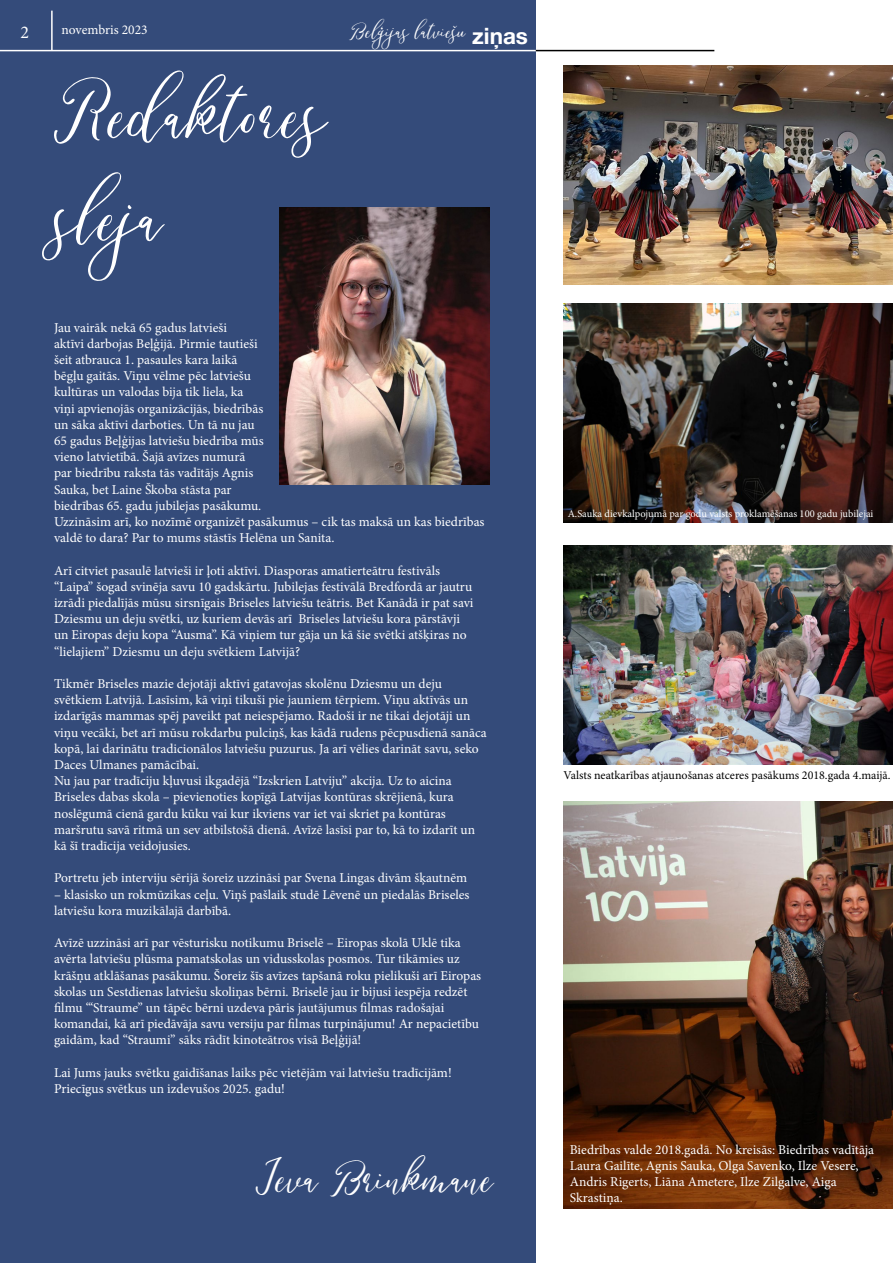
<style>
.page{position:relative;width:893px;height:1263px;background:#fff}
.page>*{position:absolute;margin:0;border:0;box-sizing:border-box;transform-origin:0 0}
.t1{font:85.5px/102.6px "Harvester";color:#fff}
.t2{font:49.5px "Harvester";color:#fff}
.t3{font:24px "Harvester";color:#fff}
.t4{font:18px "Minion Pro";color:#fff}
.t5{font:13.5px/16.2px "Minion Pro";color:#fff}
.t6{font:12px "Minion Pro";color:#000}
.t7{font:10.5px "Minion Pro";color:#fff}
</style>
<div class="page">
<div style="left:0;top:0;width:536px;height:1263px;background:#344b7a"></div>
<img style="left:279px;top:207px;width:210px;height:277px">
<hr style="left:0;top:50px;width:714px;height:1px;background:#fff">
<hr style="left:51px;top:11px;width:2px;height:40px;background:#fff">
<hr style="left:536px;top:50px;width:178px;height:1px;background:#000">
<img style="left:563px;top:303px;width:330px;height:219px">
<img style="left:563px;top:545px;width:330px;height:219px">
<img style="left:563px;top:801px;width:330px;height:408px">
<img style="left:563px;top:66px;width:330px;height:219px">
<h3 class="t4" style="left:21px;top:20px;width:10px">2</h3>
<h3 class="t3" style="left:349px;top:14px;width:180px">Beļģijas latviešu <sub>ziņas</sub></h3>
<p class="t5" style="left:62px;top:22px;width:88px">novembris 2023</p>
<h1 class="t1" style="left:54px;top:50px;width:274px">Redaktores sleja</h1>
<p class="t5" style="left:54px;top:319px;width:432px">Jau vairāk nekā 65 gadus latvieši<br>aktīvi darbojas Beļģijā. Pirmie tautieši<br>šeit atbrauca 1. pasaules kara laikā<br>bēgļu gaitās. Viņu vēlme pēc latviešu<br>kultūras un valodas bija tik liela, ka<br>viņi apvienojās organizācijās, biedrībās<br>un sāka aktīvi darboties. Un tā nu jau<br>65 gadus Beļģijas latviešu biedrība mūs<br>vieno latvietībā. Šajā avīzes numurā<br>par biedrību raksta tās vadītājs Agnis<br>Sauka, bet Laine Škoba stāsta par<br>biedrības 65. gadu jubilejas pasākumu.<br>Uzzināsim arī, ko nozīmē organizēt pasākumus – cik tas maksā un kas biedrības valdē to dara? Par to mums stāstīs Helēna un Sanita.</p>
<p class="t5" style="left:54px;top:562px;width:421px">Arī citviet pasaulē latvieši ir ļoti aktīvi. Diasporas amatierteātru festivāls “Laipa” šogad svinēja savu 10 gadskārtu. Jubilejas festivālā Bredfordā ar jautru izrādi piedalījās mūsu sirsnīgais Briseles latviešu teātris. Bet Kanādā ir pat savi Dziesmu un deju svētki, uz kuriem devās arī Briseles latviešu kora pārstāvji un Eiropas deju kopa “Ausma”. Kā viņiem tur gāja un kā šie svētki atšķiras no “lielajiem” Dziesmu un deju svētkiem Latvijā?</p>
<p class="t5" style="left:54px;top:676px;width:434px">Tikmēr Briseles mazie dejotāji aktīvi gatavojas skolēnu Dziesmu un deju svētkiem Latvijā. Lasīsim, kā viņi tikuši pie jauniem tērpiem. Viņu aktīvās un izdarīgās mammas spēj paveikt pat neiespējamo. Radoši ir ne tikai dejotāji un viņu vecāki, bet arī mūsu rokdarbu pulciņš, kas kādā rudens pēcpusdienā sanāca kopā, lai darinātu tradicionālos latviešu puzurus. Ja arī vēlies darināt savu, seko Daces Ulmanes pamācībai.<br>Nu jau par tradīciju kļuvusi ikgadējā “Izskrien Latviju” akcija. Uz to aicina Briseles dabas skola – pievienoties kopīgā Latvijas kontūras skrējienā, kura noslēgumā cienā gardu kūku vai kur ikviens var iet vai skriet pa kontūras maršrutu savā ritmā un sev atbilstošā dienā. Avīzē lasīsi par to, kā to izdarīt un kā šī tradīcija veidojusies.</p>
<p class="t5" style="left:54px;top:870px;width:415px">Portretu jeb interviju sērijā šoreiz uzzināsi par Svena Lingas divām šķautnēm</p>
<p class="t5" style="left:54px;top:886px;width:417px">– klasisko un rokmūzikas ceļu. Viņš pašlaik studē Lēvenē un piedalās Briseles latviešu kora muzikālajā darbībā.</p>
<p class="t5" style="left:54px;top:935px;width:429px">Avīzē uzzināsi arī par vēsturisku notikumu Briselē – Eiropas skolā Uklē tika avērta latviešu plūsma pamatskolas un vidusskolas posmos. Tur tikāmies uz krāšņu atklāšanas pasākumu. Šoreiz šīs avīzes tapšanā roku pielikuši arī Eiropas skolas un Sestdienas latviešu skoliņas bērni. Briselē jau ir bijusi iespēja redzēt filmu “‘Straume” un tāpēc bērni uzdeva pāris jautājumus filmas radošajai komandai, kā arī piedāvāja savu versiju par filmas turpinājumu! Ar nepacietību gaidām, kad “Straumi” sāks rādīt kinoteātros visā Beļģijā!</p>
<p class="t5" style="left:54px;top:1064px;width:399px">Lai Jums jauks svētku gaidīšanas laiks pēc vietējām vai latviešu tradīcijām!<br>Priecīgus svētkus un izdevušos 2025. gadu!</p>
<h2 class="t2" style="left:253px;top:1142px;width:242px">Ieva Brinkmane</h2>
<p class="t7" style="left:568px;top:507px;width:307px">A.Sauka dievkalpojumā par godu valsts proklamēšanas 100 gadu jubilejai</p>
<p class="t6" style="left:563px;top:767px;width:329px">Valsts neatkarības atjaunošanas atceres pasākums 2018.gada 4.maijā.</p>
<p class="t5" style="left:570px;top:1141px;width:306px">Biedrības valde 2018.gadā. No kreisās: Biedrības vadītāja Laura Gailīte, Agnis Sauka, Olga Savenko, Ilze Vesere, Andris Rigerts, Liāna Ametere, Ilze Zilgalve, Aiga Skrastiņa.</p>
</div>
